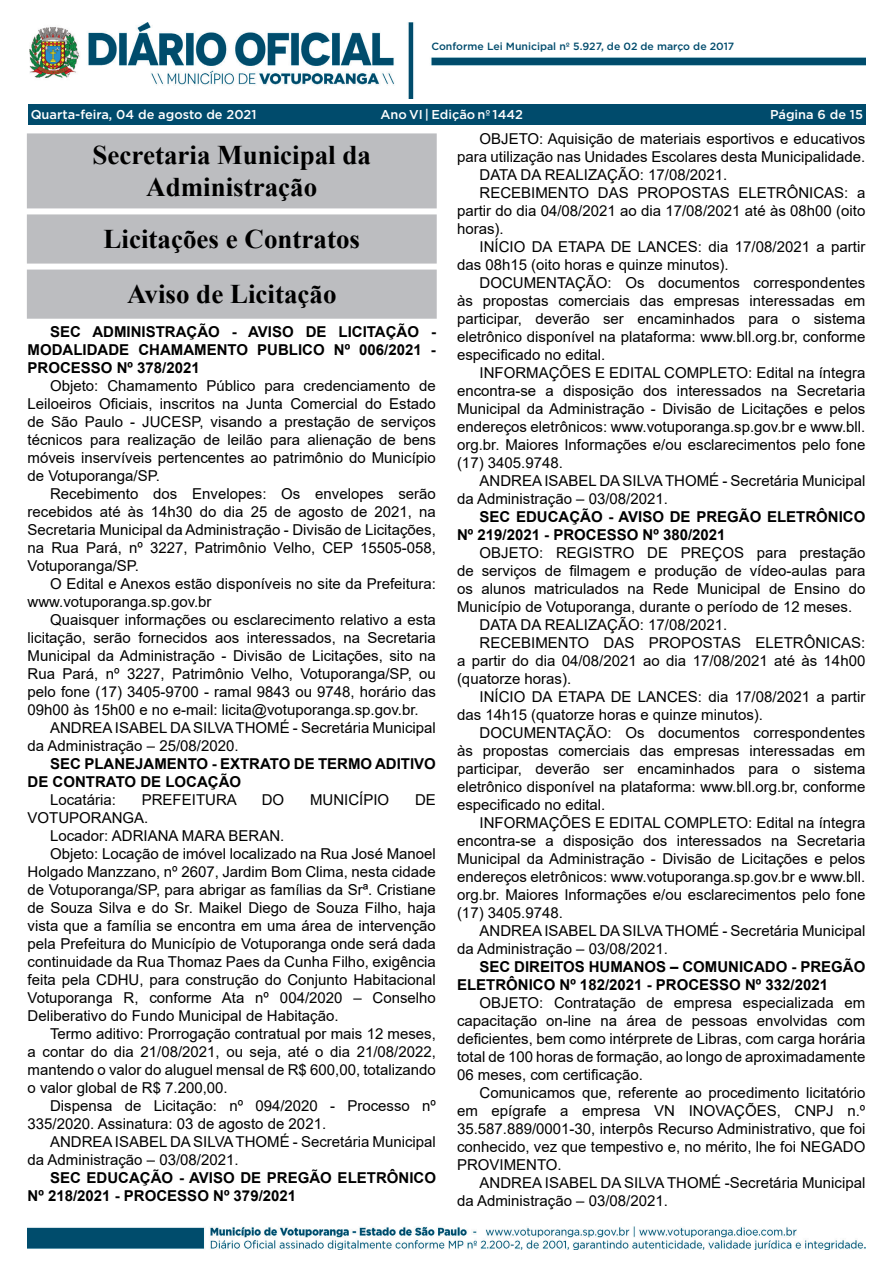
<style>
.page{position:relative;width:893px;height:1263px;background:#fff}
.page>*{position:absolute;margin:0;border:0;box-sizing:border-box;transform-origin:0 0}
.t1{font:700 27px/32.4px "Times New Roman";color:#000;text-align:center}
._2_-_Corpo{font:15px/18px "Arial";color:#000;text-align:justify}
._6_-_Corpo_Negrito{font:700 15px/18px "Arial";color:#000}
.t2{font:500 12.75px "Gotham";color:#fff}
.t3{font:500 10.5px "Gotham";color:#004b6c}
</style>
<div class="page">
<img style="left:28px;top:1226px;width:837px;height:24px">
<img style="left:29px;top:22px;width:836px;height:76px">
<div style="left:28px;top:104px;width:837px;height:21px;background:#004b6c"></div>
<div style="left:30px;top:136px;width:404px;height:69px;background:#bcbdc0"></div>
<div style="left:27px;top:133px;width:410px;height:75px;border:6px solid #bcbdc0"></div>
<div style="left:30px;top:217px;width:404px;height:44px;background:#bcbdc0"></div>
<div style="left:27px;top:214px;width:410px;height:50px;border:6px solid #bcbdc0"></div>
<div style="left:30px;top:273px;width:404px;height:43px;background:#bcbdc0"></div>
<div style="left:27px;top:270px;width:410px;height:49px;border:6px solid #bcbdc0"></div>
<p class="t3" style="left:431px;top:40px;width:304px">Conforme Lei Municipal nº 5.927, de 02 de março de 2017</p>
<p class="t2" style="left:380px;top:106px;width:144px">Ano VI | Edição nº 1442</p>
<p class="t2" style="left:31px;top:106px;width:227px">Quarta-feira, 04 de agosto de 2021</p>
<p class="t2" style="left:770px;top:106px;width:94px">Página 6 de 15</p>
<p class="t1" style="left:93px;top:138px;width:280px">Secretaria Municipal da<br>Administração</p>
<p class="t1" style="left:104px;top:222px;width:258px">Licitações e Contratos</p>
<p class="t1" style="left:127px;top:277px;width:211px">Aviso de Licitação</p>
<p class="_6_-_Corpo_Negrito" style="left:28px;top:323px;width:410px;text-align:justify;text-indent:23px">SEC ADMINISTRAÇÃO - AVISO DE LICITAÇÃO - MODALIDADE CHAMAMENTO PUBLICO Nº 006/2021 - PROCESSO Nº 378/2021</p>
<p class="_2_-_Corpo" style="left:28px;top:376px;width:410px;text-indent:23px">Objeto: Chamamento Público para credenciamento de Leiloeiros Oficiais, inscritos na Junta Comercial do Estado de São Paulo - JUCESP, visando a prestação de serviços técnicos para realização de leilão para alienação de bens móveis inservíveis pertencentes ao patrimônio do Município de Votuporanga/SP.</p>
<p class="_2_-_Corpo" style="left:28px;top:484px;width:410px;text-indent:23px">Recebimento dos Envelopes: Os envelopes serão recebidos até às 14h30 do dia 25 de agosto de 2021, na Secretaria Municipal da Administração - Divisão de Licitações, na Rua Pará, nº 3227, Patrimônio Velho, CEP 15505-058, Votuporanga/SP.</p>
<p class="_2_-_Corpo" style="left:28px;top:574px;width:410px;text-indent:23px">O Edital e Anexos estão disponíveis no site da Prefeitura: www.votuporanga.sp.gov.br</p>
<p class="_2_-_Corpo" style="left:28px;top:610px;width:410px;text-indent:23px">Quaisquer informações ou esclarecimento relativo a esta licitação, serão fornecidos aos interessados, na Secretaria Municipal da Administração - Divisão de Licitações, sito na Rua Pará, nº 3227, Patrimônio Velho, Votuporanga/SP, ou pelo fone (17) 3405-9700 - ramal 9843 ou 9748, horário das 09h00 às 15h00 e no e-mail: licita@votuporanga.sp.gov.br.</p>
<p class="_2_-_Corpo" style="left:28px;top:718px;width:410px;text-indent:23px">ANDREA ISABEL DA SILVA THOMÉ - Secretária Municipal da Administração – 25/08/2020.</p>
<p class="_6_-_Corpo_Negrito" style="left:28px;top:755px;width:410px;text-indent:23px">SEC PLANEJAMENTO - EXTRATO DE TERMO ADITIVO<br>DE CONTRATO DE LOCAÇÃO</p>
<p class="_2_-_Corpo" style="left:50px;top:790px;width:67px">Locatária:</p>
<p class="_2_-_Corpo" style="left:142px;top:790px;width:97px">PREFEITURA</p>
<p class="_2_-_Corpo" style="left:262px;top:790px;width:24px">DO</p>
<p class="_2_-_Corpo" style="left:310px;top:790px;width:81px">MUNICÍPIO</p>
<p class="_2_-_Corpo" style="left:415px;top:790px;width:22px">DE</p>
<p class="_2_-_Corpo" style="left:28px;top:808px;width:122px">VOTUPORANGA.</p>
<p class="_2_-_Corpo" style="left:50px;top:826px;width:236px">Locador: ADRIANA MARA BERAN.</p>
<p class="_2_-_Corpo" style="left:28px;top:844px;width:410px;text-indent:23px">Objeto: Locação de imóvel localizado na Rua José Manoel Holgado Manzzano, nº 2607, Jardim Bom Clima, nesta cidade de Votuporanga/SP, para abrigar as famílias da Srª. Cristiane de Souza Silva e do Sr. Maikel Diego de Souza Filho, haja vista que a família se encontra em uma área de intervenção pela Prefeitura do Município de Votuporanga onde será dada continuidade da Rua Thomaz Paes da Cunha Filho, exigência feita pela CDHU, para construção do Conjunto Habitacional Votuporanga R, conforme Ata nº 004/2020 – Conselho Deliberativo do Fundo Municipal de Habitação.</p>
<p class="_2_-_Corpo" style="left:28px;top:1024px;width:410px;text-indent:23px">Termo aditivo: Prorrogação contratual por mais 12 meses, a contar do dia 21/08/2021, ou seja, até o dia 21/08/2022, mantendo o valor do aluguel mensal de R$ 600,00, totalizando o valor global de R$ 7.200,00.</p>
<p class="_2_-_Corpo" style="left:28px;top:1096px;width:410px;text-indent:23px">Dispensa de Licitação: nº 094/2020 - Processo nº<br>335/2020. Assinatura: 03 de agosto de 2021.</p>
<p class="_2_-_Corpo" style="left:28px;top:1132px;width:410px;text-indent:23px">ANDREA ISABEL DA SILVA THOMÉ - Secretária Municipal da Administração – 03/08/2021.</p>
<p class="_6_-_Corpo_Negrito" style="left:28px;top:1169px;width:410px;text-indent:23px">SEC EDUCAÇÃO - AVISO DE PREGÃO ELETRÔNICO<br>Nº 218/2021 - PROCESSO Nº 379/2021</p>
<p class="_2_-_Corpo" style="left:457px;top:130px;width:410px;text-align:right">OBJETO: Aquisição de materiais esportivos e educativos para utilização nas Unidades Escolares desta Municipalidade.</p>
<p class="_2_-_Corpo" style="left:479px;top:166px;width:249px">DATA DA REALIZAÇÃO: 17/08/2021.</p>
<p class="_2_-_Corpo" style="left:457px;top:184px;width:410px;text-indent:22px">RECEBIMENTO DAS PROPOSTAS ELETRÔNICAS: a partir do dia 04/08/2021 ao dia 17/08/2021 até às 08h00 (oito horas).</p>
<p class="_2_-_Corpo" style="left:457px;top:238px;width:410px;text-indent:22px">INÍCIO DA ETAPA DE LANCES: dia 17/08/2021 a partir das 08h15 (oito horas e quinze minutos).</p>
<p class="_2_-_Corpo" style="left:457px;top:274px;width:410px;text-indent:22px">DOCUMENTAÇÃO: Os documentos correspondentes às propostas comerciais das empresas interessadas em participar, deverão ser encaminhados para o sistema eletrônico disponível na plataforma: www.bll.org.br, conforme especificado no edital.</p>
<p class="_2_-_Corpo" style="left:457px;top:364px;width:410px;text-indent:22px">INFORMAÇÕES E EDITAL COMPLETO: Edital na íntegra encontra-se a disposição dos interessados na Secretaria Municipal da Administração - Divisão de Licitações e pelos endereços eletrônicos: www.votuporanga.sp.gov.br e www.bll. org.br. Maiores Informações e/ou esclarecimentos pelo fone (17) 3405.9748.</p>
<p class="_2_-_Corpo" style="left:457px;top:472px;width:410px;text-indent:22px">ANDREA ISABEL DA SILVA THOMÉ - Secretária Municipal da Administração – 03/08/2021.</p>
<p class="_6_-_Corpo_Negrito" style="left:457px;top:508px;width:410px;text-indent:22px">SEC EDUCAÇÃO - AVISO DE PREGÃO ELETRÔNICO<br>Nº 219/2021 - PROCESSO Nº 380/2021</p>
<p class="_2_-_Corpo" style="left:457px;top:544px;width:410px;text-indent:22px">OBJETO: REGISTRO DE PREÇOS para prestação de serviços de filmagem e produção de vídeo-aulas para os alunos matriculados na Rede Municipal de Ensino do Município de Votuporanga, durante o período de 12 meses.</p>
<p class="_2_-_Corpo" style="left:479px;top:616px;width:249px">DATA DA REALIZAÇÃO: 17/08/2021.</p>
<p class="_2_-_Corpo" style="left:457px;top:634px;width:410px;text-indent:22px">RECEBIMENTO DAS PROPOSTAS ELETRÔNICAS: a partir do dia 04/08/2021 ao dia 17/08/2021 até às 14h00 (quatorze horas).</p>
<p class="_2_-_Corpo" style="left:457px;top:688px;width:410px;text-indent:22px">INÍCIO DA ETAPA DE LANCES: dia 17/08/2021 a partir das 14h15 (quatorze horas e quinze minutos).</p>
<p class="_2_-_Corpo" style="left:457px;top:724px;width:410px;text-indent:22px">DOCUMENTAÇÃO: Os documentos correspondentes às propostas comerciais das empresas interessadas em participar, deverão ser encaminhados para o sistema eletrônico disponível na plataforma: www.bll.org.br, conforme especificado no edital.</p>
<p class="_2_-_Corpo" style="left:457px;top:814px;width:410px;text-indent:22px">INFORMAÇÕES E EDITAL COMPLETO: Edital na íntegra encontra-se a disposição dos interessados na Secretaria Municipal da Administração - Divisão de Licitações e pelos endereços eletrônicos: www.votuporanga.sp.gov.br e www.bll. org.br. Maiores Informações e/ou esclarecimentos pelo fone (17) 3405.9748.</p>
<p class="_2_-_Corpo" style="left:457px;top:922px;width:410px;text-indent:22px">ANDREA ISABEL DA SILVA THOMÉ - Secretária Municipal da Administração – 03/08/2021.</p>
<p class="_6_-_Corpo_Negrito" style="left:457px;top:958px;width:410px;text-indent:22px">SEC DIREITOS HUMANOS – COMUNICADO - PREGÃO<br>ELETRÔNICO Nº 182/2021 - PROCESSO Nº 332/2021</p>
<p class="_2_-_Corpo" style="left:457px;top:994px;width:410px;text-indent:22px">OBJETO: Contratação de empresa especializada em capacitação on-line na área de pessoas envolvidas com deficientes, bem como intérprete de Libras, com carga horária total de 100 horas de formação, ao longo de aproximadamente 06 meses, com certificação.</p>
<p class="_2_-_Corpo" style="left:457px;top:1084px;width:410px;text-indent:22px">Comunicamos que, referente ao procedimento licitatório em epígrafe a empresa VN INOVAÇÕES, CNPJ n.º 35.587.889/0001-30, interpôs Recurso Administrativo, que foi conhecido, vez que tempestivo e, no mérito, lhe foi NEGADO PROVIMENTO.</p>
<p class="_2_-_Corpo" style="left:457px;top:1174px;width:410px;text-indent:22px">ANDREA ISABEL DA SILVA THOMÉ -Secretária Municipal da Administração – 03/08/2021.</p>
</div>
